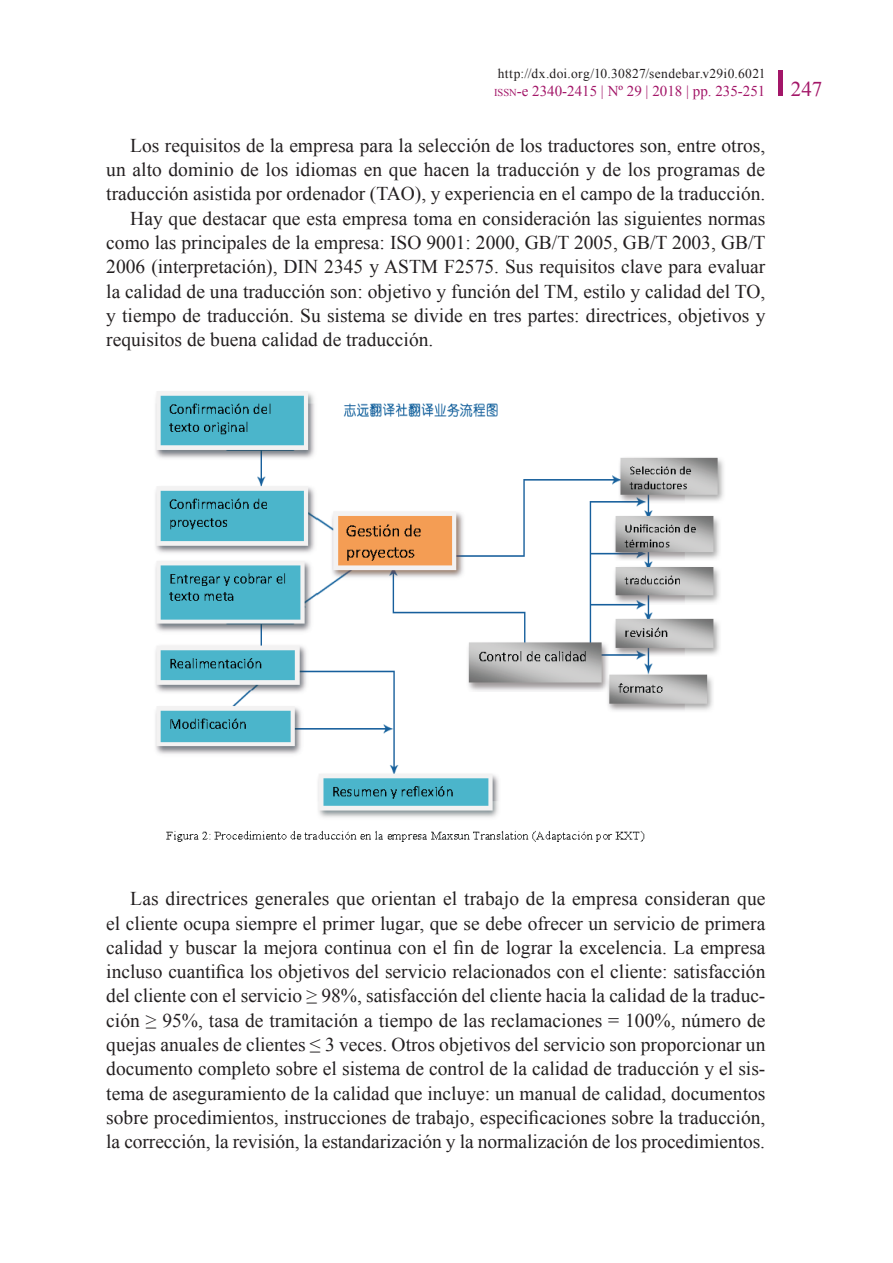
<style>
.page{position:relative;width:893px;height:1263px;background:#fff}
.page>*{position:absolute;margin:0;border:0;box-sizing:border-box;transform-origin:0 0}
.info_autor{font:19.5px/24.3px "Times New Roman";color:#231f20;text-align:justify}
.t1{font:15px "Times New Roman";color:#a31668}
.t2{font:13.5px "Times New Roman";letter-spacing:.025em;color:#231f20}
.s1{font-size:10.5px}
.s2{font-style:inherit}
.s3{font-size:21px}
</style>
<div class="page">
<hr style="left:778px;top:70px;width:4px;height:26px;background:#a31668">
<img style="left:155px;top:391px;width:569px;height:451px">
<p class="t2" style="left:498px;top:64px;width:269px">http://dx.doi.org/10.30827/sendebar.v29i0.6021</p>
<p class="t1" style="left:494px;top:81px;width:330px"><span class="s1">ISSN</span><span class="s2">-</span>e 2340-2415 | Nº 29 | 2018 | pp. 235-251 <span class="s3">247</span></p>
<p class="info_autor" style="left:130px;top:133px;width:637px">Los requisitos de la empresa para la selección de los traductores son, entre otros,</p>
<p class="info_autor" style="left:106px;top:157px;width:660px">un alto dominio de los idiomas en que hacen la traducción y de los programas de</p>
<p class="info_autor" style="left:106px;top:181px;width:661px">traducción asistida por ordenador (TAO), y experiencia en el campo de la traducción.</p>
<p class="info_autor" style="left:130px;top:206px;width:637px">Hay que destacar que esta empresa toma en consideración las siguientes normas</p>
<p class="info_autor" style="left:106px;top:230px;width:661px">como las principales de la empresa: ISO 9001: 2000, GB/T 2005, GB/T 2003, GB/T</p>
<p class="info_autor" style="left:106px;top:254px;width:661px">2006 (interpretación), DIN 2345 y ASTM F2575. Sus requisitos clave para evaluar</p>
<p class="info_autor" style="left:106px;top:279px;width:661px">la calidad de una traducción son: objetivo y función del TM, estilo y calidad del TO,</p>
<p class="info_autor" style="left:106px;top:303px;width:661px">y tiempo de traducción. Su sistema se divide en tres partes: directrices, objetivos y</p>
<p class="info_autor" style="left:106px;top:327px;width:329px">requisitos de buena calidad de traducción.</p>
<p class="info_autor" style="left:106px;top:886px;width:661px;text-indent:24px">Las directrices generales que orientan el trabajo de la empresa consideran que el cliente ocupa siempre el primer lugar, que se debe ofrecer un servicio de primera calidad y buscar la mejora continua con el fin de lograr la excelencia. La empresa incluso cuantifica los objetivos del servicio relacionados con el cliente: satisfacción del cliente con el servicio ≥ 98%, satisfacción del cliente hacia la calidad de la traduc&shy;ción ≥ 95%, tasa de tramitación a tiempo de las reclamaciones = 100%, número de quejas anuales de clientes ≤ 3 veces. Otros objetivos del servicio son proporcionar un documento completo sobre el sistema de control de la calidad de traducción y el sis&shy;tema de aseguramiento de la calidad que incluye: un manual de calidad, documentos sobre procedimientos, instrucciones de trabajo, especificaciones sobre la traducción, la corrección, la revisión, la estandarización y la normalización de los procedimientos.</p>
</div>
